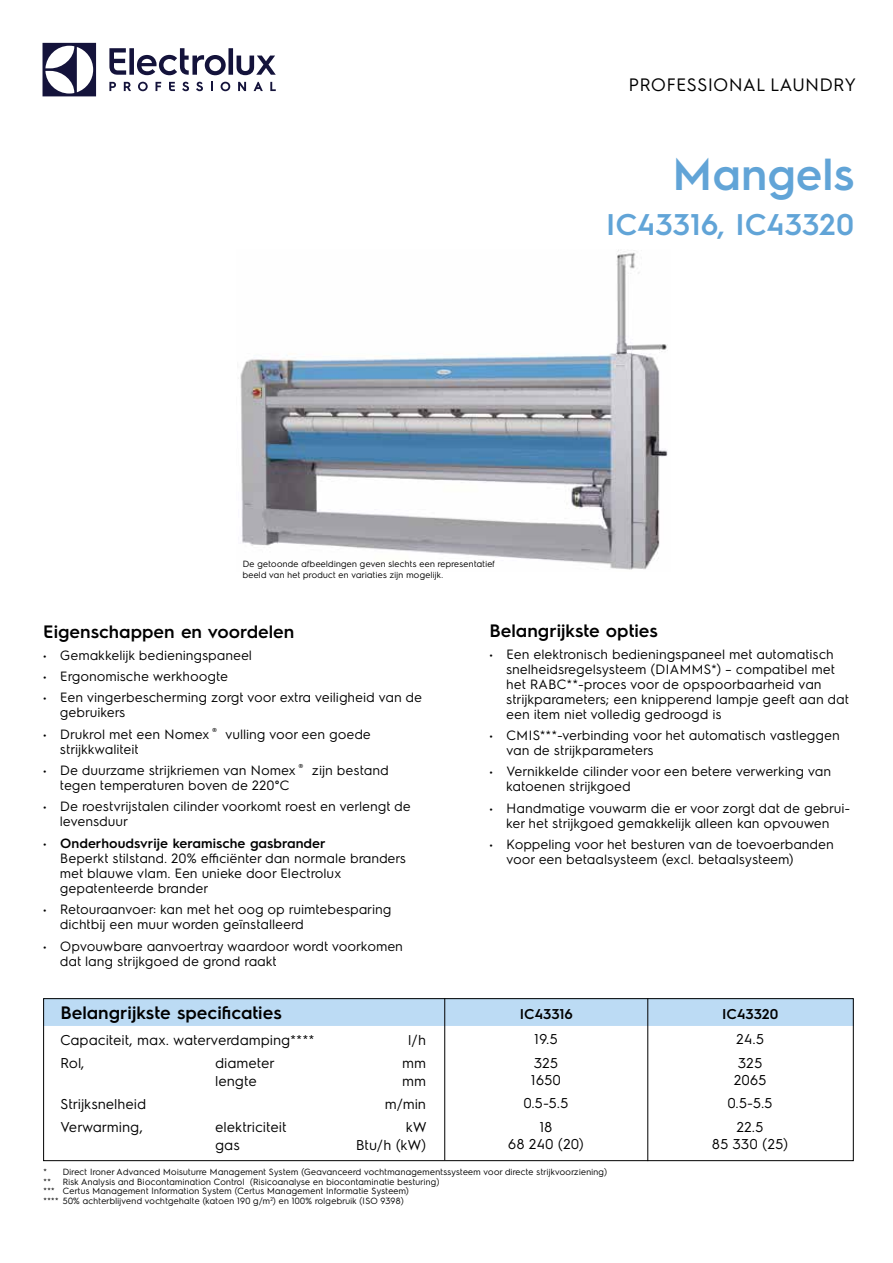
<style>
.page{position:relative;width:893px;height:1263px;background:#fff}
.page>*{position:absolute;margin:0;border:0;box-sizing:border-box;transform-origin:0 0}
.t1{font:600 45px "Electrolux Sans";color:#61a4d7}
.t2{font:600 30px "Electrolux Sans";letter-spacing:-.005em;color:#61a4d7}
.t3{font:600 18px "Electrolux Sans";color:#000}
.t4{font:18px "Electrolux Sans";color:#000}
.t5{font:14.25px "Electrolux Sans";color:#000}
.t6{font:600 14.25px "Electrolux Sans";letter-spacing:-.005em;color:#000}
.t7{font:13.5px/15px "Electrolux Sans";color:#000}
.t8{font:12.75px "Electrolux Sans";color:#000}
.t9{font:9px/9.8px "Electrolux Sans";color:#000}
.s1{font-weight:600}
</style>
<div class="page">
<svg style="left:43px;top:43px;width:53px;height:53px"></svg>
<svg style="left:109px;top:48px;width:167px;height:27px"></svg>
<svg style="left:270px;top:82px;width:6px;height:9px"></svg>
<svg style="left:221px;top:82px;width:9px;height:9px"></svg>
<svg style="left:211px;top:82px;width:2px;height:9px"></svg>
<svg style="left:196px;top:82px;width:7px;height:9px"></svg>
<svg style="left:182px;top:82px;width:7px;height:9px"></svg>
<svg style="left:169px;top:82px;width:6px;height:9px"></svg>
<svg style="left:156px;top:82px;width:5px;height:9px"></svg>
<svg style="left:138px;top:82px;width:10px;height:9px"></svg>
<svg style="left:124px;top:82px;width:7px;height:9px"></svg>
<svg style="left:109px;top:82px;width:7px;height:9px"></svg>
<svg style="left:254px;top:82px;width:9px;height:9px"></svg>
<svg style="left:238px;top:82px;width:8px;height:9px"></svg>
<div style="left:45px;top:1000px;width:807px;height:26px;background:#bcdbf4"></div>
<div style="left:43px;top:998px;width:811px;height:163px;border:1px solid #000"></div>
<hr style="left:647px;top:998px;width:1px;height:163px;background:#000">
<hr style="left:444px;top:998px;width:1px;height:162px;background:#000">
<img style="left:240px;top:250px;width:428px;height:320px">
<h3 class="t4" style="left:629px;top:72px;width:229px">PROFESSIONAL LAUNDRY</h3>
<h1 class="t1" style="left:673px;top:142px;width:184px">Mangels</h1>
<h2 class="t2" style="left:606px;top:203px;width:249px">IC43316, IC43320</h2>
<p class="t9" style="left:243px;top:558px;width:254px;line-height:10.8px">De getoonde afbeeldingen geven slechts een representatief beeld van het product en variaties zijn mogelijk.</p>
<h3 class="t3" style="left:489px;top:618px;width:170px">Belangrijkste opties</h3>
<p class="t7" style="left:506px;top:645px;width:344px;text-indent:-17px">• Een elektronisch bedieningspaneel met automatisch snelheidsregelsysteem (DIAMMS*) – compatibel met het RABC**-proces voor de opspoorbaarheid van strijkparameters; een knipperend lampje geeft aan dat een item niet volledig gedroogd is</p>
<p class="t7" style="left:506px;top:727px;width:335px;text-indent:-17px">• CMIS***-verbinding voor het automatisch vastleggen van de strijkparameters</p>
<p class="t7" style="left:506px;top:763px;width:326px;text-indent:-17px">• Vernikkelde cilinder voor een betere verwerking van katoenen strijkgoed</p>
<p class="t7" style="left:489px;top:799px;width:363px;text-align:center">• Handmatige vouwarm die er voor zorgt dat de gebrui&shy;ker het strijkgoed gemakkelijk alleen kan opvouwen</p>
<p class="t7" style="left:506px;top:836px;width:329px;text-indent:-17px">• Koppeling voor het besturen van de toevoerbanden voor een betaalsysteem (excl. betaalsysteem)</p>
<h3 class="t3" style="left:43px;top:619px;width:253px">Eigenschappen en voordelen</h3>
<p class="t7" style="left:43px;top:646px;width:211px">• Gemakkelijk bedieningspaneel</p>
<p class="t7" style="left:43px;top:668px;width:187px">• Ergonomische werkhoogte</p>
<p class="t7" style="left:60px;top:689px;width:364px;text-indent:-17px">• Een vingerbescherming zorgt voor extra veiligheid van de gebruikers</p>
<p class="t7" style="left:60px;top:725px;width:312px;text-indent:-17px">• Drukrol met een Nomex vulling voor een goede strijkkwaliteit</p>
<p class="t7" style="left:60px;top:762px;width:330px;text-indent:-17px">• De duurzame strijkriemen van Nomex zijn bestand tegen temperaturen boven de 220°C</p>
<p class="t7" style="left:60px;top:798px;width:352px;text-indent:-17px">• De roestvrijstalen cilinder voorkomt roest en verlengt de levensduur</p>
<p class="t7" style="left:60px;top:835px;width:348px;text-indent:-17px">• <span class="s1">Onderhoudsvrije keramische gasbrander<br></span>Beperkt stilstand. 20% efficiënter dan normale branders met blauwe vlam. Een unieke door Electrolux gepatenteerde brander</p>
<p class="t7" style="left:60px;top:901px;width:333px;text-indent:-17px">• Retouraanvoer: kan met het oog op ruimtebesparing dichtbij een muur worden geïnstalleerd</p>
<p class="t7" style="left:60px;top:937px;width:345px;text-indent:-17px">• Opvouwbare aanvoertray waardoor wordt voorkomen dat lang strijkgoed de grond raakt</p>
<h3 class="t3" style="left:60px;top:1000px;width:223px">Belangrijkste specificaties</h3>
<p class="t5" style="left:60px;top:1030px;width:256px">Capaciteit, max. waterverdamping****</p>
<p class="t5" style="left:409px;top:1030px;width:19px">l/h</p>
<p class="t5" style="left:60px;top:1053px;width:26px">Rol,</p>
<p class="t5" style="left:216px;top:1053px;width:61px">diameter</p>
<p class="t5" style="left:402px;top:1053px;width:25px">mm</p>
<p class="t5" style="left:216px;top:1070px;width:43px">lengte</p>
<p class="t5" style="left:402px;top:1070px;width:25px">mm</p>
<p class="t5" style="left:60px;top:1094px;width:88px">Strijksnelheid</p>
<p class="t5" style="left:385px;top:1094px;width:43px">m/min</p>
<p class="t5" style="left:60px;top:1117px;width:84px">Verwarming,</p>
<p class="t5" style="left:216px;top:1117px;width:73px">elektriciteit</p>
<p class="t5" style="left:406px;top:1117px;width:22px">kW</p>
<p class="t5" style="left:216px;top:1134px;width:26px">gas</p>
<p class="t5" style="left:356px;top:1134px;width:72px">Btu/h (kW)</p>
<p class="t9" style="left:44px;top:1166px;width:565px">* Direct Ironer Advanced Moisuturre Management System (Geavanceerd vochtmanagementssysteem voor directe strijkvoorziening) **</p>
<p class="t9" style="left:44px;top:1176px;width:398px;text-indent:19px">Risk Analysis and Biocontamination Control (Risicoanalyse en biocontaminatie besturing) *** Certus Management Information System (Certus Management Informatie Systeem)<br>**** 50% achterblijvend vochtgehalte (katoen 190 g/m<sup>2</sup>) en 100% rolgebruik (ISO 9398)</p>
<p class="t8" style="left:212px;top:723px;width:7px">®</p>
<p class="t8" style="left:298px;top:760px;width:7px">®</p>
<p class="t6" style="left:520px;top:1004px;width:55px">IC43316</p>
<p class="t6" style="left:722px;top:1004px;width:58px">IC43320</p>
<p class="t5" style="left:535px;top:1029px;width:25px">19.5</p>
<p class="t5" style="left:736px;top:1029px;width:29px">24.5</p>
<p class="t5" style="left:534px;top:1053px;width:26px">325</p>
<p class="t5" style="left:738px;top:1053px;width:26px">325</p>
<p class="t5" style="left:531px;top:1070px;width:31px">1650</p>
<p class="t5" style="left:734px;top:1070px;width:34px">2065</p>
<p class="t5" style="left:524px;top:1093px;width:47px">0.5-5.5</p>
<p class="t5" style="left:728px;top:1093px;width:47px">0.5-5.5</p>
<p class="t5" style="left:540px;top:1117px;width:15px">18</p>
<p class="t5" style="left:737px;top:1117px;width:28px">22.5</p>
<p class="t5" style="left:508px;top:1134px;width:77px">68 240 (20)</p>
<p class="t5" style="left:712px;top:1134px;width:78px">85 330 (25)</p>
</div>
